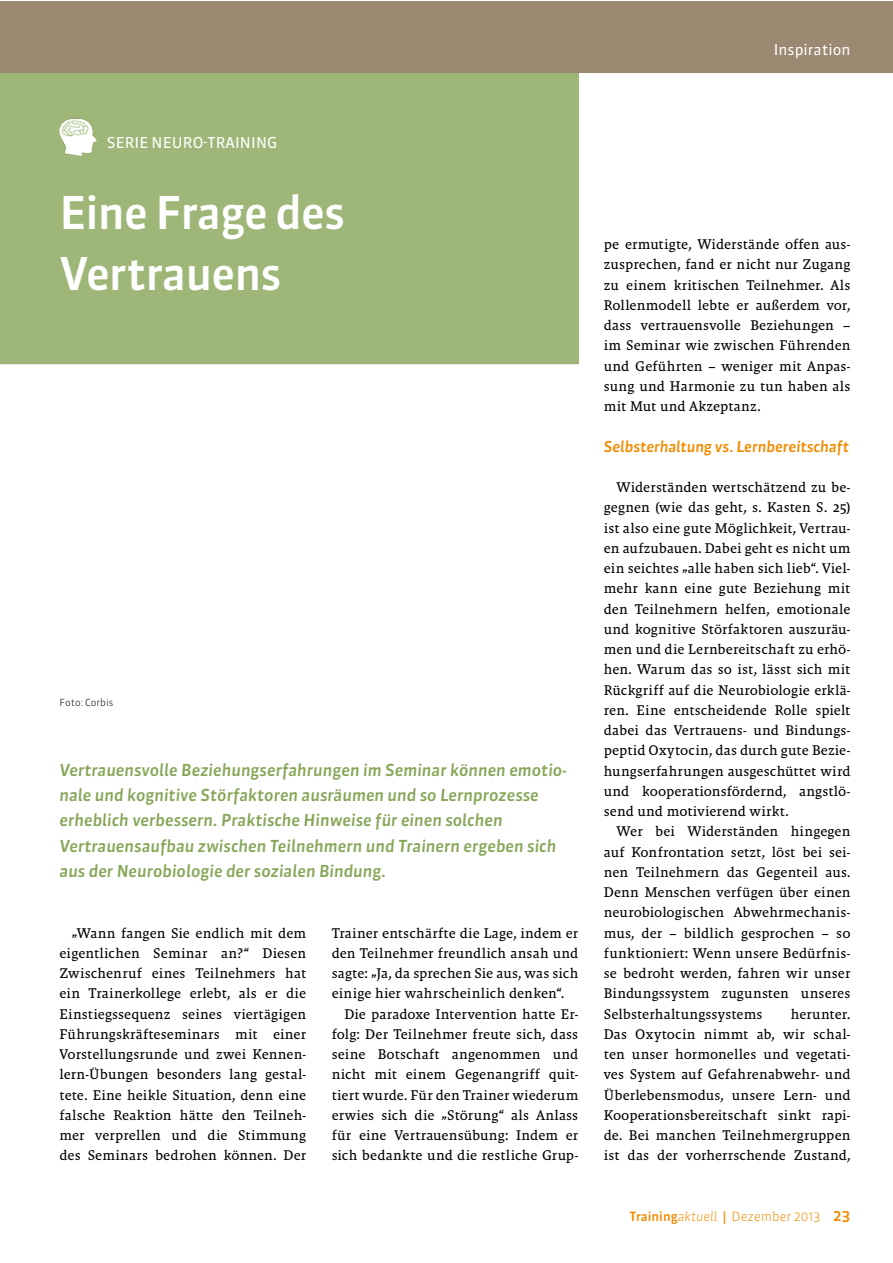
<style>
.page{position:relative;width:893px;height:1263px;background:#fff}
.page>*{position:absolute;margin:0;border:0;box-sizing:border-box;transform-origin:0 0}
.t1{font:500 45px/60.8px "Sanuk OT";letter-spacing:-.02em;color:#fff}
.t2{font:italic 500 16.5px/25.5px "Sanuk OT";color:#86a658}
.t3{font:italic 500 15px "Sanuk OT";letter-spacing:-.005em;color:#f28b00}
.t4{font:15px "Sanuk OT";color:#fff}
.t5{font:14.25px/20.2px "Malaga Reg";letter-spacing:.005em;color:#000;text-align:justify}
.t6{font:300 12.75px "Sanuk OT";color:#f28b00}
.t7{font:300 9.75px "Sanuk OT";color:#000}
.s1{font-weight:500}
.s2{font-style:italic}
.s3{font-weight:500;font-size:15px}
</style>
<div class="page">
<div style="left:0;top:18px;width:578px;height:350px;background:#9eb778"></div>
<div style="left:0;top:1px;width:892px;height:71px;background:#9c8971"></div>
<div style="left:0;top:364px;width:590px;height:13px;background:#fff"></div>
<img style="left:59px;top:118px;width:38px;height:34px">
<svg style="left:59px;top:150px;width:32px;height:6px"></svg>
<p class="t4" style="left:774px;top:41px;width:78px">Inspiration</p>
<p class="t4" style="left:107px;top:133px;width:172px">SERIE NEURO-TRAINING</p>
<h1 class="t1" style="left:60px;top:182px;width:287px">Eine Frage des<br>Vertrauens</h1>
<p class="t7" style="left:60px;top:697px;width:55px">Foto: Corbis</p>
<p class="t2" style="left:60px;top:757px;width:508px">Vertrauensvolle Beziehungserfahrungen im Seminar können emotio&shy;nale und kognitive Störfaktoren ausräumen und so Lernprozesse erheblich verbessern. Praktische Hinweise für einen solchen Vertrauens aufbau zwischen Teilnehmern und Trainern ergeben sich aus der Neurobiologie der sozialen Bindung.</p>
<p class="t5" style="left:60px;top:923px;width:248px;text-indent:13px">„Wann fangen Sie endlich mit dem eigentlichen Seminar an?“ Diesen Zwischenruf eines Teilnehmers hat ein Trainerkollege erlebt, als er die Einstiegssequenz seines viertägigen Führungskräfteseminars mit einer Vorstellungsrunde und zwei Kennen&shy;lern-Übungen besonders lang gestal&shy;tete. Eine heikle Situation, denn eine falsche Reaktion hätte den Teilneh&shy;mer verprellen und die Stimmung des Seminars bedrohen können. Der</p>
<p class="t5" style="left:332px;top:923px;width:248px">Trainer entschärfte die Lage, indem er</p>
<p class="t5" style="left:332px;top:943px;width:248px">den Teilnehmer freundlich ansah und</p>
<p class="t5" style="left:332px;top:963px;width:248px">sagte: „Ja, da sprechen Sie aus, was sich</p>
<p class="t5" style="left:332px;top:983px;width:234px">einige hier wahrscheinlich denken“.</p>
<p class="t5" style="left:344px;top:1004px;width:235px">Die paradoxe Intervention hatte Er-</p>
<p class="t5" style="left:332px;top:1024px;width:248px">folg: Der Teilnehmer freute sich, dass</p>
<p class="t5" style="left:332px;top:1044px;width:248px">seine Botschaft angenommen und</p>
<p class="t5" style="left:332px;top:1064px;width:248px">nicht mit einem Gegenangriff quit-</p>
<p class="t5" style="left:332px;top:1085px;width:248px">tiert wurde. Für den Trainer wiederum</p>
<p class="t5" style="left:332px;top:1105px;width:248px">erwies sich die „Störung“ als Anlass</p>
<p class="t5" style="left:332px;top:1125px;width:248px">für eine Vertrauensübung: Indem er</p>
<p class="t5" style="left:332px;top:1145px;width:248px">sich bedankte und die restliche Grup-</p>
<p class="t5" style="left:604px;top:234px;width:248px">pe ermutigte, Widerstände offen aus&shy;zusprechen, fand er nicht nur Zugang zu einem kritischen Teilnehmer. Als Rollenmodell lebte er außerdem vor, dass vertrauensvolle Beziehungen – im Seminar wie zwischen Führenden und Geführten – weniger mit Anpas&shy;sung und Harmonie zu tun haben als mit Mut und Akzeptanz.</p>
<p class="t3" style="left:604px;top:437px;width:247px">Selbsterhaltung vs. Lernbereitschaft</p>
<p class="t5" style="left:604px;top:477px;width:248px;text-indent:13px">Widerständen wertschätzend zu be&shy;gegnen (wie das geht, s. Kasten S. 25) ist also eine gute Möglichkeit, Vertrau&shy;en aufzubauen. Dabei geht es nicht um ein seichtes „alle haben sich lieb“. Viel&shy;mehr kann eine gute Beziehung mit den Teilnehmern helfen, emotionale und kognitive Störfaktoren auszuräu&shy;men und die Lernbereitschaft zu erhö&shy;hen. Warum das so ist, lässt sich mit Rückgriff auf die Neurobiologie erklä&shy;ren. Eine entscheidende Rolle spielt dabei das Vertrauens- und Bindungs&shy;peptid Oxytocin, das durch gute Bezie&shy;hungserfahrungen ausgeschüttet wird und kooperationsfördernd, angstlö&shy;send und motivierend wirkt.</p>
<p class="t5" style="left:604px;top:821px;width:248px;text-indent:13px">Wer bei Widerständen hingegen auf Konfrontation setzt, löst bei sei&shy;nen Teilnehmern das Gegenteil aus.<br>Denn Menschen verfügen über einen neurobiologischen Abwehrmechanis&shy;mus, der – bildlich gesprochen – so funktioniert: Wenn unsere Bedürfnis&shy;se bedroht werden, fahren wir unser Bindungssystem zugunsten unseres Selbsterhaltungssystems</p>
<p class="t5" style="left:604px;top:1004px;width:248px;text-indent:187px">herunter.<br>Das Oxytocin nimmt ab, wir schal&shy;ten unser hormonelles und vegetati&shy;ves System auf Gefahrenabwehr- und Überlebensmodus, unsere Lern- und Kooperationsbereitschaft sinkt rapi&shy;de. Bei manchen Teilnehmergruppen ist das der vorherrschende Zustand,</p>
<p class="t6" style="left:629px;top:1209px;width:223px"><span class="s1">Training</span><span class="s2">aktuell</span> <span class="s1">|</span> Dezember 2013 <span class="s3">23</span></p>
</div>
